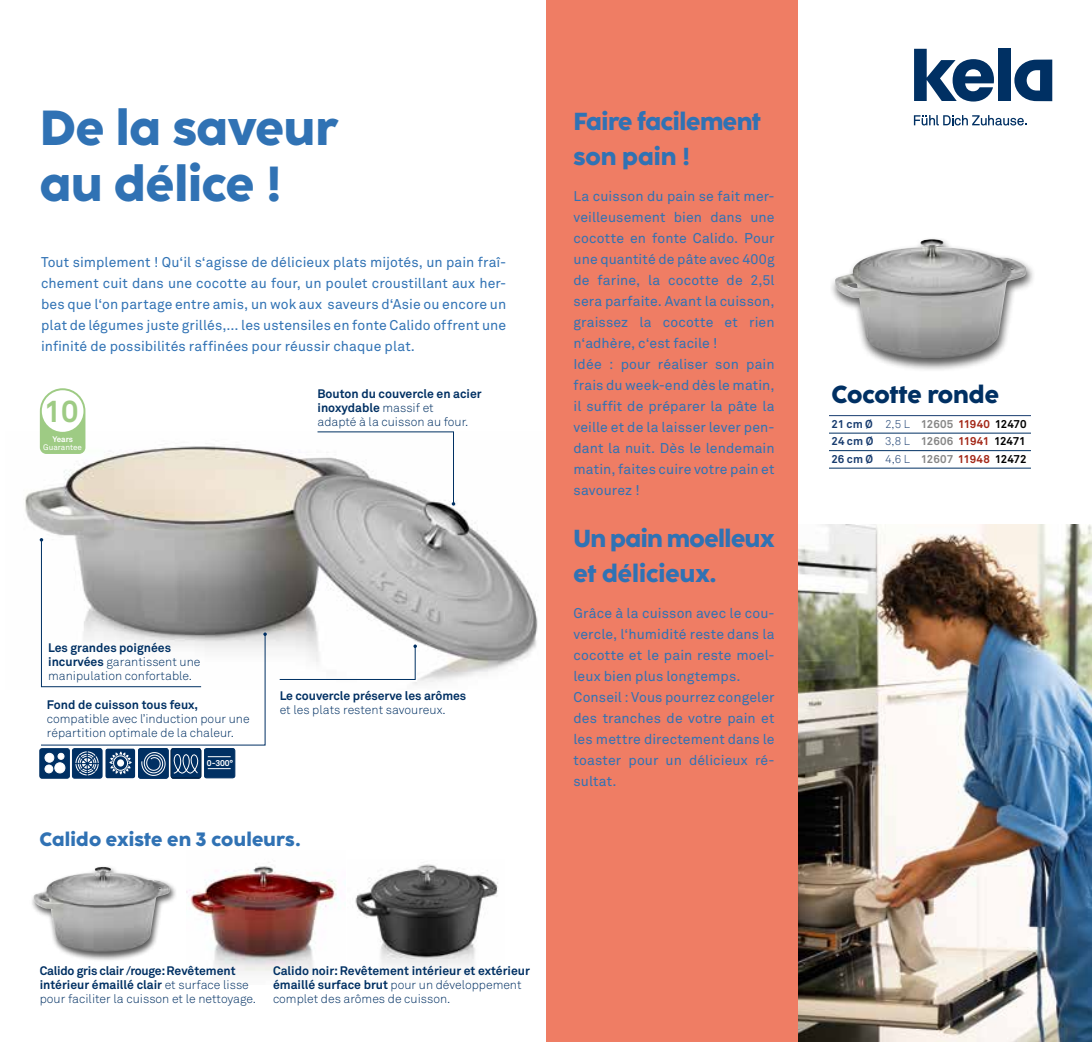
<style>
.page{position:relative;width:1092px;height:1042px;background:#fff}
.page>*{position:absolute;margin:0;border:0;box-sizing:border-box;transform-origin:0 0}
.t1{font:800 49px/56px "Coco Sharp";color:#3072b4}
.t2{font:700 30.45px "Akkurat Pro";color:#9ecb84}
.t3{font:800 24.5px/35px "Coco Sharp";letter-spacing:-.015em;color:#3072b4}
.t4{font:800 24.5px "Coco Sharp";color:#003063}
.t5{font:800 19.25px "Coco Sharp";letter-spacing:.01em;color:#3072b4}
.t6{font:14px/21px "Akkurat Pro";letter-spacing:.01em;color:#3072b4}
.t7{font:700 12.25px/14px "Akkurat Pro";color:#003063}
.t8{font:300 12.25px/14px "Akkurat Pro";color:#003063}
.t9{font:700 11.38px/17.5px "Akkurat Pro";color:#183c6f;text-align:justify}
.t10{font:700 8.58px "Akkurat Pro";color:#fff}
.t11{font:8.05px "Akkurat Pro";color:#fff}
.t12{font:700 8.05px "Akkurat Pro";letter-spacing:-.005em;color:#fff}
.s1{font-weight:300}
.s2{font-weight:700}
.s3{color:#878787}
.s4{color:#a32717}
.s5{color:#000}
</style>
<div class="page">
<img style="left:797px;top:524px;width:294px;height:518px">
<div style="left:546px;top:0;width:251px;height:1042px;background:#ef7d64"></div>
<div style="left:829px;top:237px;width:207px;height:136px;background:#000;opacity:.67"></div>
<img style="left:835px;top:239px;width:191px;height:120px">
<div style="left:29px;top:865px;width:148px;height:97px;background:#000;opacity:.67"></div>
<img style="left:34px;top:867px;width:136px;height:85px">
<img style="left:187px;top:862px;width:152px;height:110px">
<img style="left:355px;top:864px;width:143px;height:103px">
<div style="left:997px;top:49px;width:13px;height:52px;background:#003063"></div>
<svg style="left:1014px;top:60px;width:38px;height:41px"></svg>
<svg style="left:914px;top:49px;width:79px;height:53px"></svg>
<svg style="left:913px;top:115px;width:114px;height:10px"></svg>
<hr style="left:829px;top:415px;width:201px;height:1px;background:#183c6f">
<hr style="left:829px;top:433px;width:201px;height:1px;background:#003063">
<hr style="left:829px;top:450px;width:201px;height:1px;background:#003063">
<hr style="left:829px;top:468px;width:201px;height:1px;background:#003063">
<img style="left:25px;top:431px;width:513px;height:254px">
<svg style="left:316px;top:431px;width:139px;height:74px"></svg>
<svg style="left:279px;top:644px;width:138px;height:36px"></svg>
<svg style="left:40px;top:388px;width:45px;height:66px"></svg>
<div style="left:204px;top:748px;width:31px;height:30px;border:1px solid #003063;border-radius:2px"></div>
<div style="left:72px;top:748px;width:30px;height:30px;background:#003063;border-radius:2px"></div>
<div style="left:40px;top:748px;width:29px;height:30px;background:#003063;border-radius:2px"></div>
<div style="left:105px;top:748px;width:30px;height:30px;background:#003063;border-radius:2px"></div>
<div style="left:138px;top:748px;width:30px;height:30px;border:1px solid #003063;border-radius:2px"></div>
<div style="left:171px;top:748px;width:30px;height:30px;border:1px solid #003063;border-radius:2px"></div>
<svg style="left:40px;top:538px;width:227px;height:239px"></svg>
<h1 class="t1" style="left:40px;top:99px;width:300px">De la saveur au délice !</h1>
<h3 class="t3" style="left:573px;top:104px;width:188px">Faire facilement son pain !</h3>
<p class="t6" style="left:573px;top:185px;width:202px">La cuisson du pain se fait mer&shy;veilleusement bien dans une cocotte en fonte Calido. Pour une quantité de pâte avec 400g de farine, la cocotte de 2,5l sera parfaite. Avant la cuisson, graissez la cocotte et rien n‘adhère, c‘est facile !<br>Idée : pour réaliser son pain frais du week-end dès le matin, il suffit de préparer la pâte la veille et de la laisser lever pen&shy;dant la nuit. Dès le lendemain matin, faites cuire votre pain et savourez !</p>
<h3 class="t3" style="left:573px;top:521px;width:202px">Un pain moelleux et délicieux.</h3>
<p class="t6" style="left:573px;top:603px;width:202px">Grâce à la cuisson avec le cou&shy;vercle, l‘humidité reste dans la cocotte et le pain reste moel&shy;leux bien plus longtemps.<br>Conseil : Vous pourrez congeler des tranches de votre pain et les mettre directement dans le toaster pour un délicieux ré&shy;sultat.</p>
<p class="t6" style="left:41px;top:252px;width:467px;text-align:justify">Tout simplement ! Qu‘il s‘agisse de délicieux plats mijotés, un pain fraî&shy;chement cuit dans une cocotte au four, un poulet croustillant aux her&shy;bes que l‘on partage entre amis, un wok aux saveurs d‘Asie ou encore un plat de légumes juste grillés,... les ustensiles en fonte Calido offrent une infinité de possibilités raffinées pour réussir chaque plat.</p>
<p class="t7" style="left:317px;top:386px;width:166px">Bouton du couvercle en acier inoxydable <span class="s1">massif et<br>adapté à la cuisson au four.</span></p>
<h2 class="t2" style="left:44px;top:392px;width:36px">10</h2>
<p class="t12" style="left:52px;top:434px;width:22px">Years</p>
<p class="t11" style="left:43px;top:442px;width:40px">Guarantee</p>
<p class="t8" style="left:48px;top:641px;width:154px"><span class="s2">Les grandes poignées incurvées</span> garantissent une manipulation confortable.</p>
<p class="t7" style="left:47px;top:698px;width:153px">Fond de cuisson tous feux,</p>
<p class="t8" style="left:47px;top:712px;width:204px">compatible avec l’induction pour une répartition optimale de la chaleur.</p>
<p class="t7" style="left:280px;top:688px;width:188px">Le couvercle préserve les arômes</p>
<p class="t8" style="left:280px;top:702px;width:167px">et les plats restent savoureux.</p>
<p class="t10" style="left:207px;top:758px;width:28px">0-300°</p>
<h3 class="t5" style="left:40px;top:825px;width:262px">Calido existe en 3 couleurs.</h3>
<p class="t7" style="left:40px;top:964px;width:218px">Calido gris clair /rouge: Revêtement intérieur émaillé clair <span class="s1">et surface lisse pour faciliter la cuisson et le nettoyage.</span></p>
<p class="t7" style="left:273px;top:964px;width:258px">Calido noir: Revêtement intérieur et extérieur émaillé surface brut <span class="s1">pour un développement complet des arômes de cuisson.</span></p>
<h3 class="t4" style="left:831px;top:377px;width:169px">Cocotte ronde</h3>
<p class="t9" style="left:831px;top:415px;width:197px">21 cm Ø <span class="s1">2,5 L</span> <span class="s3">12605</span> <span class="s4">11940</span> <span class="s5">12470<br></span>24 cm Ø <span class="s1">3,8 L</span> <span class="s3">12606</span> <span class="s4">11941</span> <span class="s5">12471<br></span>26 cm Ø <span class="s1">4,6 L</span> <span class="s3">12607</span> <span class="s4">11948</span> <span class="s5">12472</span></p>
</div>
